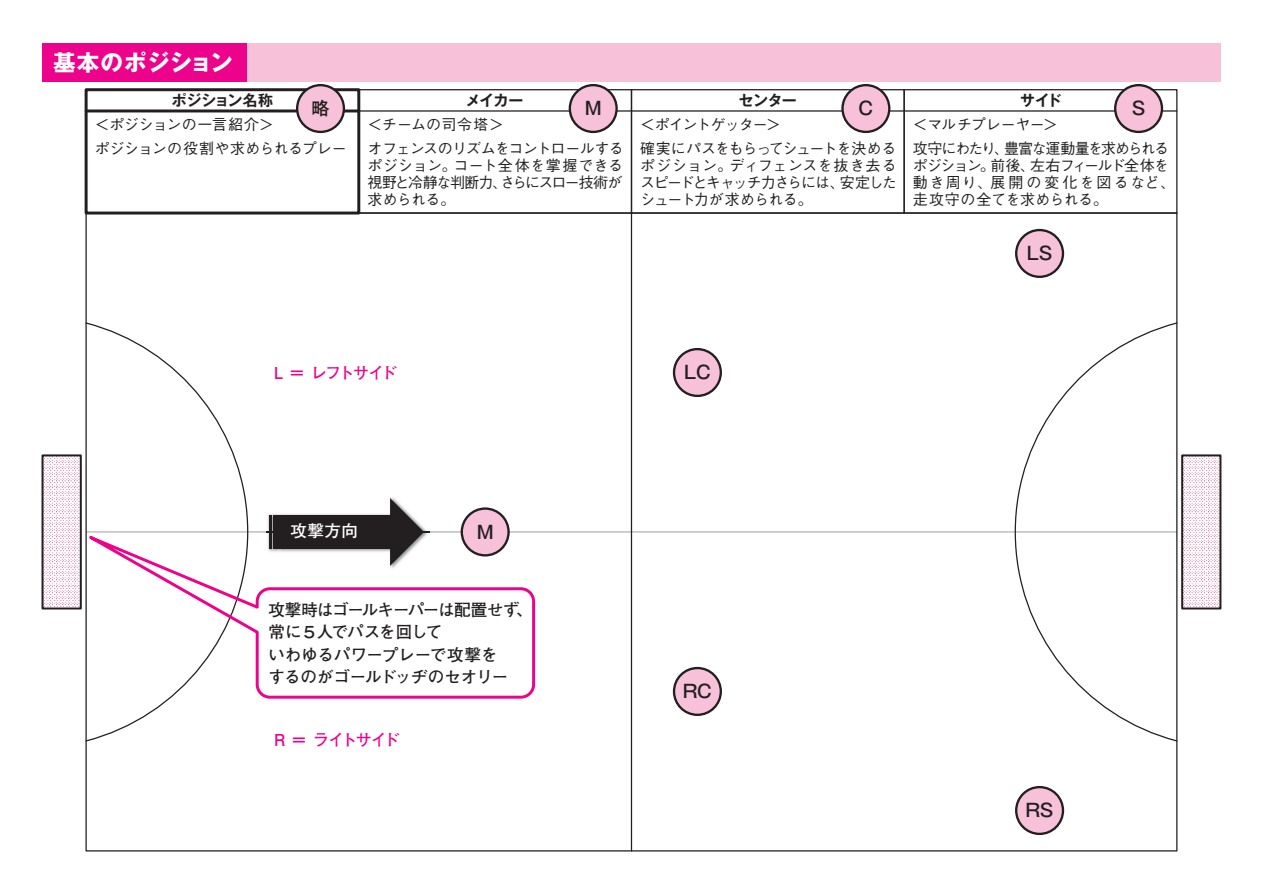
<style>
.page{position:relative;width:1263px;height:893px;background:#fff}
.page>*{position:absolute;margin:0;border:0;box-sizing:border-box;transform-origin:0 0}
.t1{font:700 22.5px "Gothic MB101 Pro";letter-spacing:.02em;color:#fff}
.t2{font:500 18px "Gothic MB101 Pro";letter-spacing:-.025em;color:#231f20}
.t3{font:700 16.5px/22.5px "Futo Go B101 Pr 6";letter-spacing:-.04em;color:#231f20}
.t4{font:700 16.5px "Futo Go B101 Pr 6";letter-spacing:-.14em;color:#ed028c}
.t5{font:700 16.5px "Futo Go B101 Pr 6";color:#fff}
.t6{font:500 15px/17px "Gothic BBB Pro";letter-spacing:-.04em;color:#231f20;text-align:justify}
.t7{font:500 15px/23.9px "Gothic BBB Pro";letter-spacing:-.07em;color:#231f20}
.t8{font:500 15px/17px "Gothic BBB Pro";color:#231f20}
.t9{font:500 15px/23.9px "Gothic BBB Pro";letter-spacing:-.015em;color:#231f20}
.t10{font:700 15px "Gothic MB101 Pro De";letter-spacing:-.035em;color:#231f20}
</style>
<div class="page">
<div style="left:221px;top:43px;width:999px;height:38px;background:#f7c1d9"></div>
<div style="left:42px;top:454px;width:40px;height:155px;border:2px solid #231f20"></div>
<div style="left:1181px;top:454px;width:40px;height:155px;border:2px solid #231f20"></div>
<div style="left:85px;top:88px;width:275px;height:127px;border:3px solid #231f20"></div>
<div style="left:358px;top:89px;width:274px;height:125px;border:1px solid #231f20"></div>
<div style="left:631px;top:89px;width:274px;height:125px;border:1px solid #231f20"></div>
<div style="left:903px;top:89px;width:274px;height:125px;border:1px solid #231f20"></div>
<hr style="left:86px;top:110px;width:1091px;height:2px;background:#231f20">
<hr style="left:86px;top:109px;width:273px;height:3px;background:#231f20">
<hr style="left:631px;top:213px;width:1px;height:638px;background:#231f20">
<svg style="left:85px;top:321px;width:150px;height:421px"></svg>
<svg style="left:1028px;top:321px;width:150px;height:421px"></svg>
<svg style="left:43px;top:455px;width:1177px;height:153px"></svg>
<div style="left:297px;top:85px;width:47px;height:47px;background:#f7c1d9;border-radius:50%"></div>
<div style="left:296px;top:84px;width:49px;height:49px;border:2px solid #231f20;border-radius:50%"></div>
<div style="left:570px;top:85px;width:47px;height:47px;background:#f7c1d9;border-radius:50%"></div>
<div style="left:569px;top:84px;width:49px;height:49px;border:2px solid #231f20;border-radius:50%"></div>
<div style="left:842px;top:85px;width:47px;height:47px;background:#f7c1d9;border-radius:50%"></div>
<div style="left:841px;top:84px;width:49px;height:49px;border:2px solid #231f20;border-radius:50%"></div>
<div style="left:1115px;top:85px;width:47px;height:47px;background:#f7c1d9;border-radius:50%"></div>
<div style="left:1114px;top:84px;width:49px;height:49px;border:2px solid #231f20;border-radius:50%"></div>
<svg style="left:46px;top:516px;width:491px;height:184px"></svg>
<div style="left:462px;top:509px;width:47px;height:46px;background:#f7c1d9;border-radius:50%"></div>
<div style="left:461px;top:507px;width:49px;height:49px;border:2px solid #231f20;border-radius:50%"></div>
<div style="left:674px;top:349px;width:47px;height:47px;background:#f7c1d9;border-radius:50%"></div>
<div style="left:673px;top:348px;width:49px;height:49px;border:2px solid #231f20;border-radius:50%"></div>
<div style="left:1016px;top:230px;width:47px;height:47px;background:#f7c1d9;border-radius:50%"></div>
<div style="left:1015px;top:229px;width:49px;height:49px;border:2px solid #231f20;border-radius:50%"></div>
<div style="left:674px;top:668px;width:47px;height:47px;background:#f7c1d9;border-radius:50%"></div>
<div style="left:673px;top:667px;width:49px;height:49px;border:2px solid #231f20;border-radius:50%"></div>
<div style="left:1016px;top:787px;width:47px;height:47px;background:#f7c1d9;border-radius:50%"></div>
<div style="left:1015px;top:786px;width:49px;height:49px;border:2px solid #231f20;border-radius:50%"></div>
<div style="left:43px;top:43px;width:204px;height:38px;background:#ed028c"></div>
<h1 class="t1" style="left:53px;top:44px;width:181px">基本のポジション</h1>
<p class="t10" style="left:172px;top:88px;width:103px">ポジション名称</p>
<p class="t10" style="left:466px;top:88px;width:59px">メイカー</p>
<p class="t10" style="left:738px;top:88px;width:60px">センター</p>
<p class="t10" style="left:1020px;top:88px;width:43px">サイド</p>
<p class="t6" style="left:368px;top:111px;width:258px;line-height:23.9px">＜チームの司令塔＞<br>オフェンスのリズムをコントロールする</p>
<p class="t6" style="left:368px;top:155px;width:257px">ポジション。コート全体を掌握できる視野と冷静な判断力、さらにスロー技術が求められる。</p>
<p class="t2" style="left:311px;top:93px;width:19px">略</p>
<p class="t2" style="left:585px;top:93px;width:18px">M</p>
<p class="t2" style="left:858px;top:93px;width:16px">C</p>
<p class="t2" style="left:1132px;top:93px;width:15px">S</p>
<p class="t7" style="left:913px;top:111px;width:258px">＜マルチプレーヤー＞<br>攻守にわたり、豊富な運動量を求められる</p>
<p class="t8" style="left:913px;top:155px;width:264px">ポジション。前後、左右フィールド全体を動き周り、展開の変化を図るなど、走攻守の全てを求められる。</p>
<p class="t9" style="left:95px;top:111px;width:253px">＜ポジションの一言紹介＞<br>ポジションの役割や求められるプレー</p>
<p class="t7" style="left:640px;top:111px;width:258px">＜ポイントゲッター＞<br>確実にパスをもらってシュートを決める</p>
<p class="t6" style="left:640px;top:155px;width:258px">ポジション。ディフェンスを抜き去るスピードとキャッチ力さらには、安定したシュート力が求められる。</p>
<p class="t4" style="left:274px;top:360px;width:125px">L ＝ レフトサイド</p>
<p class="t5" style="left:290px;top:518px;width:69px">攻撃方向</p>
<p class="t2" style="left:477px;top:517px;width:18px">M</p>
<p class="t3" style="left:269px;top:598px;width:266px">攻撃時はゴールキーパーは配置せず、常に５人でパスを回して<br>いわゆるパワープレーで攻撃を<br>するのがゴールドッヂのセオリー</p>
<p class="t4" style="left:274px;top:727px;width:128px">R ＝ ライトサイド</p>
<p class="t2" style="left:684px;top:357px;width:28px">LC</p>
<p class="t2" style="left:683px;top:676px;width:30px">RC</p>
<p class="t2" style="left:1027px;top:238px;width:27px">LS</p>
<p class="t2" style="left:1026px;top:795px;width:29px">RS</p>
</div>
